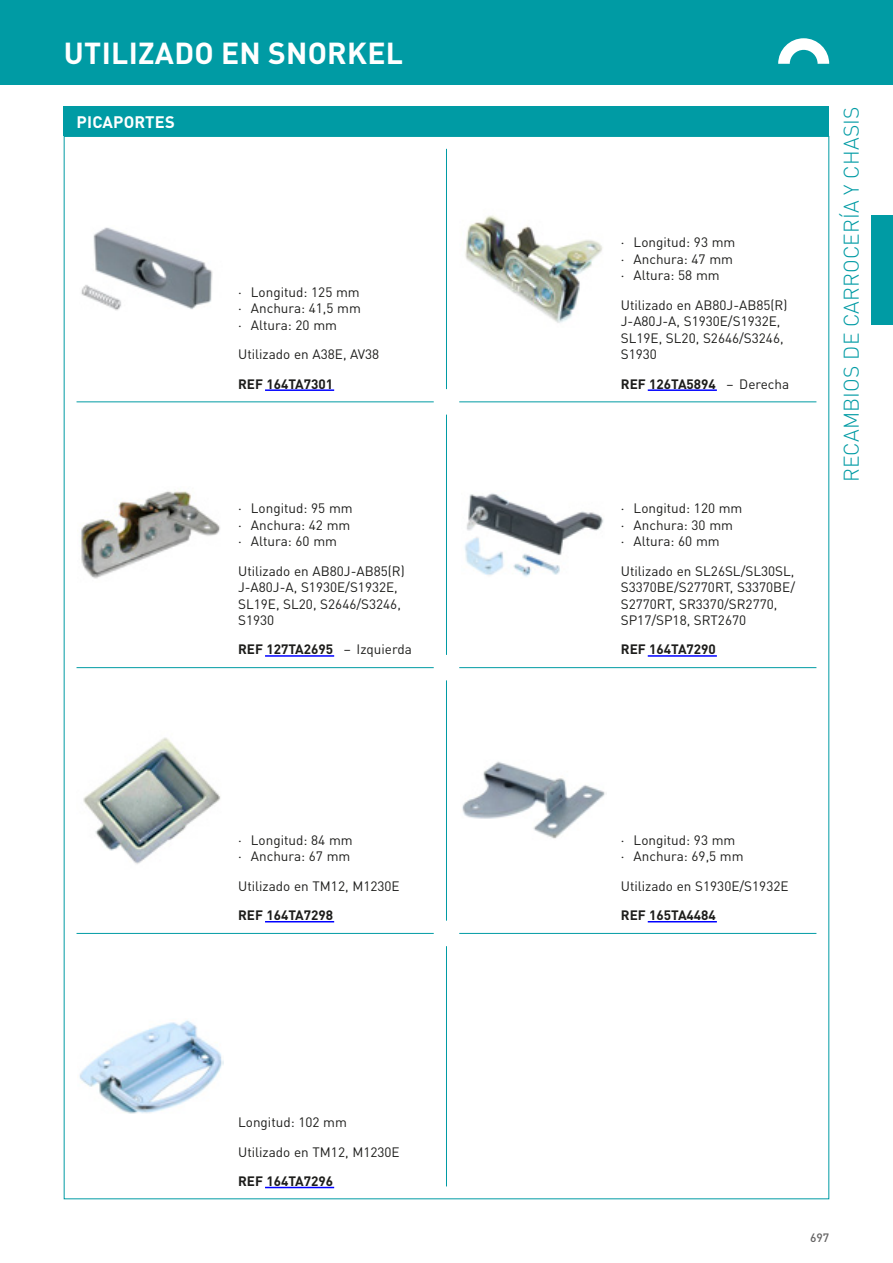
<style>
.page{position:relative;width:893px;height:1263px;background:#fff}
.page>*{position:absolute;margin:0;border:0;box-sizing:border-box;transform-origin:0 0}
.t1{font:700 30px "TVH Pro";letter-spacing:.01em;color:#fff}
.t2{font:300 21px "TVH Pro";letter-spacing:.01em;color:#009ba4}
._1_product_title{font:700 16.5px "TVH Pro";color:#fff}
._5_used_on{font:13.5px/16.5px "TVH Pro";color:#1d1d1b}
._6_bullets_level_1{font:13.5px "TVH Pro";color:#1d1d1b}
._7_REFs{font:700 13.5px "TVH Pro";color:#1d1d1b}
._5_text{font:13.5px "TVH Pro";color:#1d1d1b}
.t3{font:500 12px "TVH Pro";color:#646363}
</style>
<div class="page">
<div style="left:0;top:0;width:893px;height:85px;background:#009ba4"></div>
<div style="left:872px;top:216px;width:21px;height:109px;background:#009ba4"></div>
<svg style="left:778px;top:38px;width:51px;height:26px"></svg>
<hr style="left:77px;top:401px;width:357px;height:1px;background:#009ba4">
<hr style="left:77px;top:933px;width:357px;height:1px;background:#009ba4">
<hr style="left:459px;top:401px;width:357px;height:1px;background:#009ba4">
<hr style="left:459px;top:933px;width:357px;height:1px;background:#009ba4">
<hr style="left:77px;top:667px;width:357px;height:1px;background:#009ba4">
<hr style="left:459px;top:667px;width:357px;height:1px;background:#009ba4">
<hr style="left:446px;top:149px;width:1px;height:240px;background:#009ba4">
<hr style="left:446px;top:680px;width:1px;height:241px;background:#009ba4">
<hr style="left:446px;top:415px;width:1px;height:240px;background:#009ba4">
<hr style="left:446px;top:946px;width:1px;height:240px;background:#009ba4">
<div style="left:64px;top:106px;width:765px;height:30px;background:#009ba4"></div>
<img style="left:81px;top:227px;width:132px;height:84px">
<img style="left:465px;top:215px;width:138px;height:108px">
<img style="left:80px;top:491px;width:140px;height:88px">
<img style="left:464px;top:493px;width:140px;height:84px">
<img style="left:83px;top:737px;width:138px;height:127px">
<img style="left:462px;top:761px;width:143px;height:78px">
<img style="left:79px;top:1020px;width:145px;height:94px">
<hr style="left:265px;top:389px;width:69px;height:2px;background:#00f">
<hr style="left:648px;top:389px;width:69px;height:2px;background:#00f">
<hr style="left:265px;top:655px;width:69px;height:2px;background:#00f">
<hr style="left:648px;top:655px;width:69px;height:2px;background:#00f">
<hr style="left:648px;top:921px;width:69px;height:1px;background:#00f">
<hr style="left:265px;top:921px;width:69px;height:1px;background:#00f">
<hr style="left:265px;top:1187px;width:69px;height:1px;background:#00f">
<h1 class="t1" style="left:64px;top:28px;width:341px">UTILIZADO EN SNORKEL</h1>
<p class="_1_product_title" style="left:77px;top:108px;width:48px">PICAPOR</p>
<p class="_1_product_title" style="left:145px;top:108px;width:20px">TES</p>
<p class="_6_bullets_level_1" style="left:238px;top:281px;width:123px">• Longitud: 125 mm</p>
<p class="_6_bullets_level_1" style="left:238px;top:298px;width:124px">• Anchura: 41,5 mm</p>
<p class="_6_bullets_level_1" style="left:238px;top:314px;width:100px">• Altura: 20 mm</p>
<p class="_5_used_on" style="left:238px;top:345px;width:143px">Utilizado en A38E, AV38</p>
<p class="_7_REFs" style="left:238px;top:372px;width:97px">RE F 164TA7301</p>
<p class="_6_bullets_level_1" style="left:238px;top:497px;width:116px">• Longitud: 95 mm</p>
<p class="_6_bullets_level_1" style="left:238px;top:514px;width:114px">• Anchura: 42 mm</p>
<p class="_6_bullets_level_1" style="left:238px;top:530px;width:100px">• Altura: 60 mm</p>
<p class="_5_used_on" style="left:238px;top:561px;width:168px">Utilizado en AB80J‑AB85(R)<br>J‑A80J‑A, S1930E/S1932E,<br>SL19E, SL20, S2646/S3246,<br>S1930</p>
<p class="_7_REFs" style="left:238px;top:638px;width:97px">RE F 127TA2695</p>
<p class="_5_used_on" style="left:344px;top:640px;width:69px">– Izquierda</p>
<p class="_6_bullets_level_1" style="left:238px;top:829px;width:116px">• Longitud: 84 mm</p>
<p class="_6_bullets_level_1" style="left:238px;top:846px;width:114px">• Anchura: 67 mm</p>
<p class="_5_used_on" style="left:238px;top:876px;width:163px">Utilizado en TM12, M1230E</p>
<p class="_7_REFs" style="left:238px;top:904px;width:97px">RE F 164TA7298</p>
<p class="_5_text" style="left:238px;top:1111px;width:110px">Longitud: 102 mm</p>
<p class="_5_used_on" style="left:238px;top:1142px;width:163px">Utilizado en TM12, M1230E</p>
<p class="_7_REFs" style="left:238px;top:1170px;width:97px">RE F 164TA7296</p>
<p class="_6_bullets_level_1" style="left:621px;top:232px;width:116px">• Longitud: 93 mm</p>
<p class="_6_bullets_level_1" style="left:621px;top:248px;width:114px">• Anchura: 47 mm</p>
<p class="_6_bullets_level_1" style="left:621px;top:265px;width:100px">• Altura: 58 mm</p>
<p class="_5_used_on" style="left:621px;top:295px;width:168px">Utilizado en AB80J‑AB85(R)<br>J‑A80J‑A, S1930E/S1932E,<br>SL19E, SL20, S2646/S3246,<br>S1930</p>
<p class="_7_REFs" style="left:621px;top:372px;width:97px">RE F 126TA5894</p>
<p class="_5_used_on" style="left:726px;top:374px;width:64px">– Derecha</p>
<p class="_6_bullets_level_1" style="left:621px;top:497px;width:123px">• Longitud: 120 mm</p>
<p class="_6_bullets_level_1" style="left:621px;top:514px;width:114px">• Anchura: 30 mm</p>
<p class="_6_bullets_level_1" style="left:621px;top:530px;width:100px">• Altura: 60 mm</p>
<p class="_5_used_on" style="left:621px;top:561px;width:176px">Utilizado en SL26SL/SL30SL,<br>S3370BE/S2770RT, S3370BE/<br>S2770RT, SR3370/SR2770,<br>SP17/SP18, SRT2670</p>
<p class="_7_REFs" style="left:621px;top:638px;width:97px">RE F 164TA7290</p>
<h2 class="t2" style="left:835px;top:482px;width:377px;rotate:-90deg">Recambios de carrocería y chasis</h2>
<p class="_6_bullets_level_1" style="left:621px;top:829px;width:116px">• Longitud: 93 mm</p>
<p class="_6_bullets_level_1" style="left:621px;top:846px;width:124px">• Anchura: 69,5 mm</p>
<p class="_5_used_on" style="left:621px;top:876px;width:169px">Utilizado en S1930E/S1932E</p>
<p class="_7_REFs" style="left:621px;top:904px;width:97px">RE F 165TA4484</p>
<p class="t3" style="left:810px;top:1228px;width:21px">697</p>
</div>
